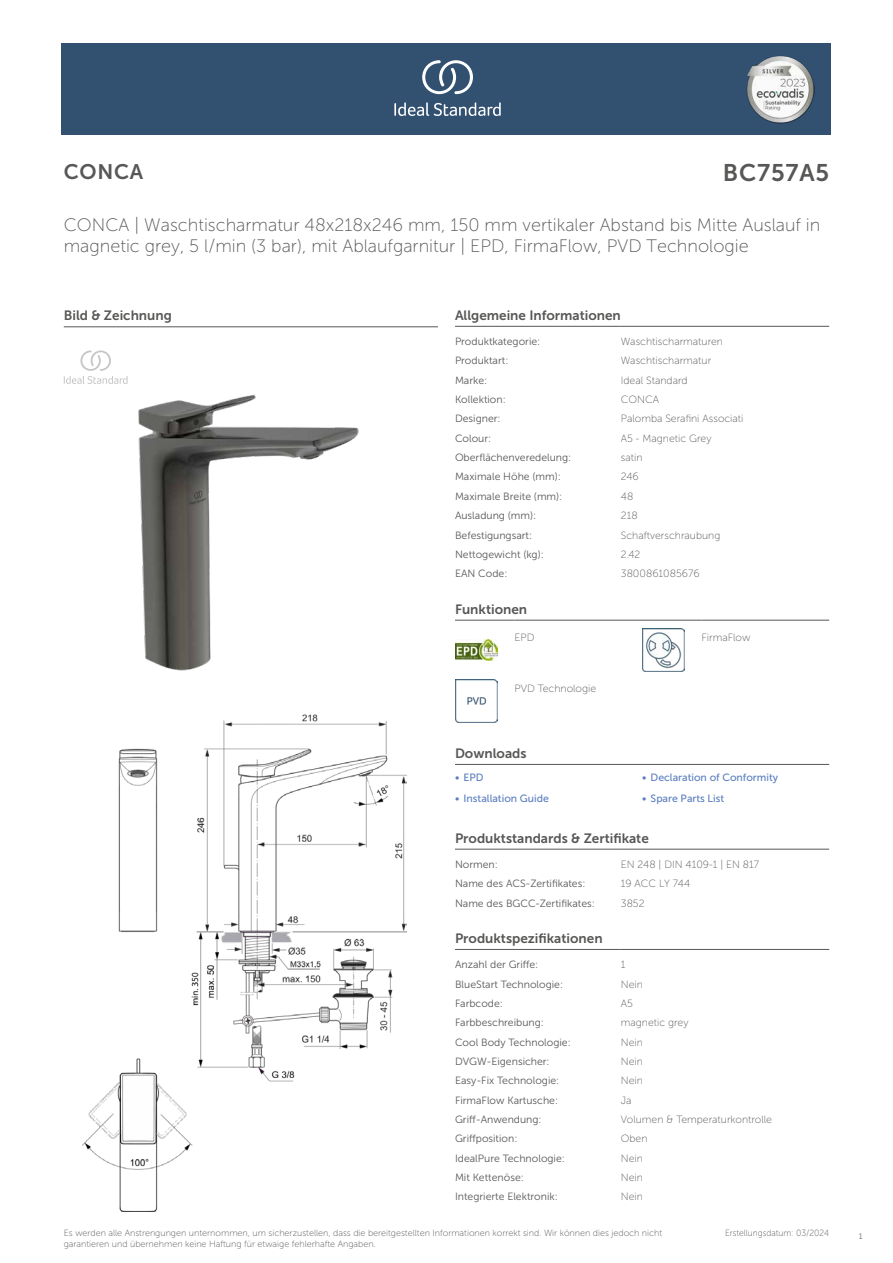
<style>
.page{position:relative;width:893px;height:1263px;background:#fff}
.page>*{position:absolute;margin:0;border:0;box-sizing:border-box;transform-origin:0 0}
.t1{font:24px "Museo Sans 700";letter-spacing:.035em;color:#575756}
.t2{font:21px "Museo Sans 700";letter-spacing:.035em;color:#575756}
.t3{font:18px/21.6px "Museo Sans 100";color:#575756}
.t4{font:13.5px "Museo Sans 700";color:#575756}
.t5{font:10.5px "Museo Sans 300";color:#575756}
.t6{font:10.5px "Museo Sans 100";color:#575756}
.t7{font:10.5px "Museo Sans 500";color:#5b7ebf}
.t8{font:9px/10.8px "Museo Sans 100";color:#575756}
.t9{font:9px "Museo Sans 100";color:#575756;scale:.95 1}
.t10{font:300 9px "Calibri";color:#575756;scale:.95 1}
</style>
<div class="page">
<div style="left:62px;top:43px;width:769px;height:91px;background:#325070"></div>
<hr style="left:455px;top:326px;width:166px;height:1px;background:#575756">
<hr style="left:621px;top:326px;width:208px;height:1px;background:#575756">
<hr style="left:455px;top:620px;width:59px;height:1px;background:#575756">
<hr style="left:514px;top:620px;width:128px;height:1px;background:#575756">
<hr style="left:642px;top:620px;width:60px;height:1px;background:#575756">
<hr style="left:702px;top:620px;width:127px;height:1px;background:#575756">
<img style="left:455px;top:640px;width:42px;height:20px">
<img style="left:642px;top:629px;width:43px;height:42px">
<img style="left:455px;top:680px;width:42px;height:42px">
<hr style="left:455px;top:764px;width:187px;height:1px;background:#575756">
<hr style="left:642px;top:764px;width:187px;height:1px;background:#575756">
<hr style="left:455px;top:849px;width:166px;height:1px;background:#575756">
<hr style="left:621px;top:849px;width:208px;height:1px;background:#575756">
<hr style="left:455px;top:949px;width:166px;height:1px;background:#575756">
<hr style="left:621px;top:949px;width:208px;height:1px;background:#575756">
<img style="left:82px;top:714px;width:325px;height:497px">
<hr style="left:64px;top:327px;width:374px;height:1px;background:#575756">
<svg style="left:64px;top:350px;width:64px;height:34px"></svg>
<img style="left:138px;top:395px;width:221px;height:275px">
<svg style="left:394px;top:102px;width:107px;height:14px"></svg>
<svg style="left:422px;top:60px;width:51px;height:34px"></svg>
<img style="left:746px;top:56px;width:68px;height:67px">
<h2 class="t2" style="left:64px;top:160px;width:81px">CONCA</h2>
<h1 class="t1" style="left:723px;top:160px;width:108px">BC757A5</h1>
<h3 class="t3" style="left:64px;top:214px;width:758px">CONCA | Waschtischarmatur 48x218x246 mm, 150 mm vertikaler Abstand bis Mitte Auslauf in magnetic grey, 5 l/min (3 bar), mit Ablaufgarnitur | EPD, FirmaFlow, PVD Technologie</h3>
<p class="t4" style="left:64px;top:308px;width:110px">Bild &amp; Zeichnung</p>
<p class="t4" style="left:455px;top:308px;width:167px">Allgemeine Informationen</p>
<p class="t5" style="left:455px;top:336px;width:87px">Produktkategorie:</p>
<p class="t6" style="left:621px;top:336px;width:104px">Waschtischarmaturen</p>
<p class="t5" style="left:455px;top:355px;width:55px">Produktart:</p>
<p class="t6" style="left:621px;top:355px;width:92px">Waschtischarmatur</p>
<p class="t5" style="left:455px;top:374px;width:34px">Marke:</p>
<p class="t6" style="left:621px;top:374px;width:68px">Ideal Standard</p>
<p class="t5" style="left:455px;top:394px;width:52px">Kollektion:</p>
<p class="t6" style="left:621px;top:394px;width:40px">CONCA</p>
<p class="t5" style="left:455px;top:413px;width:47px">Designer:</p>
<p class="t6" style="left:621px;top:413px;width:124px">Palomba Serafini Associati</p>
<p class="t5" style="left:455px;top:432px;width:38px">Colour:</p>
<p class="t6" style="left:621px;top:433px;width:92px">A5 - Magnetic Grey</p>
<p class="t5" style="left:455px;top:452px;width:118px">Oberflächenveredelung:</p>
<p class="t6" style="left:621px;top:452px;width:23px">satin</p>
<p class="t5" style="left:455px;top:471px;width:107px">Maximale Höhe (mm):</p>
<p class="t6" style="left:621px;top:471px;width:20px">246</p>
<p class="t5" style="left:455px;top:491px;width:109px">Maximale Breite (mm):</p>
<p class="t6" style="left:621px;top:491px;width:14px">48</p>
<p class="t5" style="left:455px;top:510px;width:83px">Ausladung (mm):</p>
<p class="t6" style="left:621px;top:510px;width:18px">218</p>
<p class="t5" style="left:455px;top:529px;width:79px">Befestigungsart:</p>
<p class="t6" style="left:621px;top:529px;width:101px">Schaftverschraubung</p>
<p class="t5" style="left:455px;top:549px;width:90px">Nettogewicht (kg):</p>
<p class="t6" style="left:621px;top:549px;width:21px">2.42</p>
<p class="t5" style="left:455px;top:568px;width:54px">EAN Code:</p>
<p class="t6" style="left:621px;top:568px;width:80px">3800861085676</p>
<p class="t4" style="left:455px;top:602px;width:74px">Funktionen</p>
<p class="t6" style="left:514px;top:632px;width:21px">EPD</p>
<p class="t6" style="left:702px;top:632px;width:50px">FirmaFlow</p>
<p class="t6" style="left:514px;top:683px;width:83px">PVD Technologie</p>
<p class="t4" style="left:455px;top:746px;width:73px">Downloads</p>
<p class="t7" style="left:455px;top:772px;width:30px">• EPD</p>
<p class="t7" style="left:642px;top:772px;width:138px">• Declaration of Conformity</p>
<p class="t7" style="left:455px;top:793px;width:95px">• Installation Guide</p>
<p class="t7" style="left:642px;top:793px;width:84px">• Spare Parts List</p>
<p class="t4" style="left:455px;top:831px;width:195px">Produktstandards &amp; Zertifikate</p>
<p class="t5" style="left:455px;top:858px;width:44px">Normen:</p>
<p class="t6" style="left:621px;top:859px;width:140px">EN 248 | DIN 4109-1 | EN 817</p>
<p class="t5" style="left:455px;top:878px;width:132px">Name des ACS-Zertifikates:</p>
<p class="t6" style="left:621px;top:878px;width:71px">19 ACC LY 744</p>
<p class="t5" style="left:455px;top:897px;width:141px">Name des BGCC-Zertifikates:</p>
<p class="t6" style="left:621px;top:897px;width:25px">3852</p>
<p class="t4" style="left:455px;top:931px;width:149px">Produktspezifikationen</p>
<p class="t5" style="left:455px;top:959px;width:85px">Anzahl der Griffe:</p>
<p class="t6" style="left:621px;top:959px;width:6px">1</p>
<p class="t5" style="left:455px;top:978px;width:110px">BlueStart Technologie:</p>
<p class="t6" style="left:621px;top:978px;width:24px">Nein</p>
<p class="t5" style="left:455px;top:997px;width:49px">Farbcode:</p>
<p class="t6" style="left:621px;top:998px;width:14px">A5</p>
<p class="t5" style="left:455px;top:1017px;width:90px">Farbbeschreibung:</p>
<p class="t6" style="left:621px;top:1017px;width:69px">magnetic grey</p>
<p class="t5" style="left:455px;top:1036px;width:117px">Cool Body Technologie:</p>
<p class="t6" style="left:621px;top:1036px;width:24px">Nein</p>
<p class="t5" style="left:455px;top:1056px;width:96px">DVGW-Eigensicher:</p>
<p class="t6" style="left:621px;top:1056px;width:24px">Nein</p>
<p class="t5" style="left:455px;top:1075px;width:106px">Easy-Fix Technologie:</p>
<p class="t6" style="left:621px;top:1075px;width:24px">Nein</p>
<p class="t5" style="left:455px;top:1094px;width:105px">FirmaFlow Kartusche:</p>
<p class="t6" style="left:621px;top:1094px;width:12px">Ja</p>
<p class="t5" style="left:455px;top:1114px;width:88px">Griff-Anwendung:</p>
<p class="t6" style="left:621px;top:1114px;width:153px">Volumen &amp; Temperaturkontrolle</p>
<p class="t5" style="left:455px;top:1133px;width:64px">Griffposition:</p>
<p class="t6" style="left:621px;top:1133px;width:28px">Oben</p>
<p class="t5" style="left:455px;top:1152px;width:111px">IdealPure Technologie:</p>
<p class="t6" style="left:621px;top:1152px;width:24px">Nein</p>
<p class="t5" style="left:455px;top:1172px;width:70px">Mit Kettenöse:</p>
<p class="t6" style="left:621px;top:1172px;width:24px">Nein</p>
<p class="t5" style="left:455px;top:1191px;width:104px">Integrierte Elektronik:</p>
<p class="t6" style="left:621px;top:1191px;width:24px">Nein</p>
<p class="t8" style="left:64px;top:1227px;width:600px">Es werden alle Anstrengungen unternommen, um sicherzustellen, dass die bereitgestellten Informationen korrekt sind. Wir können dies jedoch nicht garantieren und übernehmen keine Haftung für etwaige fehlerhafte Angaben.</p>
<p class="t9" style="left:725px;top:1228px;width:111px">Erstellungsdatum: 03/2024</p>
<p class="t10" style="left:858px;top:1230px;width:6px">1</p>
</div>
